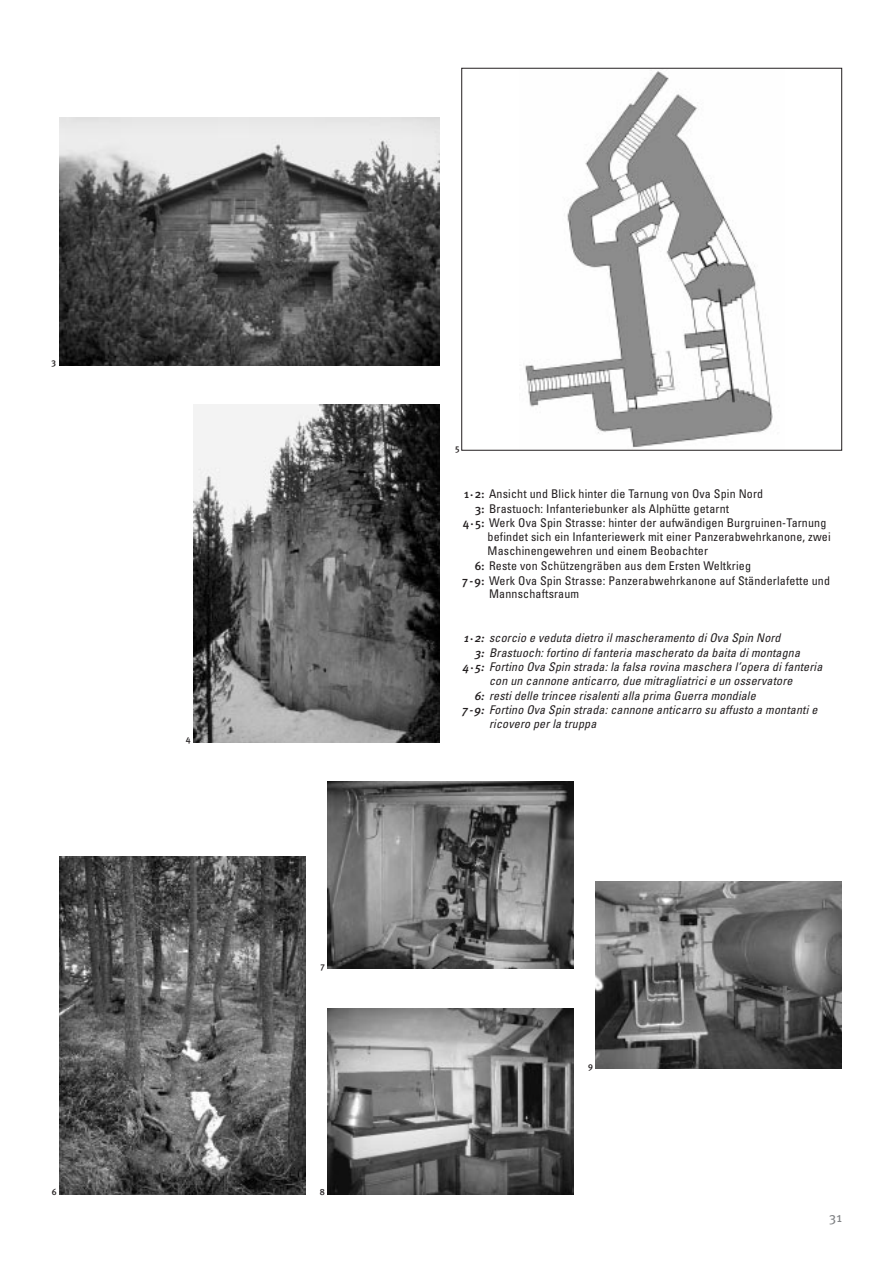
<style>
.page{position:relative;width:893px;height:1263px;background:#fff}
.page>*{position:absolute;margin:0;border:0;box-sizing:border-box;transform-origin:0 0}
.t1{font:13.5px "Meta Plus";color:#808285}
.t2{font:condensed 12px "Univers";letter-spacing:.015em;color:#231f20}
.t3{font:italic condensed 12px "Univers";letter-spacing:.015em;color:#231f20}
.t4{font:500 9px "Meta Plus";color:#231f20}
.s1{font-family:"Meta Plus";font-weight:500;font-stretch:normal}
</style>
<div class="page">
<img style="left:193px;top:404px;width:247px;height:338px">
<img style="left:59px;top:857px;width:247px;height:338px">
<img style="left:595px;top:882px;width:246px;height:187px">
<img style="left:327px;top:782px;width:247px;height:187px">
<img style="left:525px;top:70px;width:248px;height:378px">
<div style="left:461px;top:68px;width:380px;height:382px;border:1px solid #231f20"></div>
<img style="left:59px;top:118px;width:381px;height:247px">
<img style="left:327px;top:1008px;width:247px;height:187px">
<p class="t4" style="left:52px;top:359px;width:6px">3</p>
<p class="t4" style="left:186px;top:736px;width:6px">4</p>
<p class="t4" style="left:320px;top:963px;width:6px">7</p>
<p class="t4" style="left:52px;top:1189px;width:6px">6</p>
<p class="t4" style="left:320px;top:1189px;width:7px">8</p>
<p class="t4" style="left:455px;top:444px;width:6px">5</p>
<p class="t2" style="left:464px;top:490px;width:301px"><span class="s1">1</span><sup>.</sup><span class="s1">2:</span> Ansicht und Blick hinter die Tarnung von Ova Spin Nord</p>
<p class="t2" style="left:475px;top:504px;width:256px"><span class="s1">3:</span> Brastuoch: Infanteriebunker als Alphütte getarnt</p>
<p class="t2" style="left:463px;top:518px;width:365px"><span class="s1">4</span><sup>.</sup><span class="s1">5:</span> Werk Ova Spin Strasse: hinter der aufwändigen Burgruinen-Tarnung</p>
<p class="t2" style="left:487px;top:532px;width:344px">befindet sich ein Infanteriewerk mit einer Panzerabwehrkanone, zwei</p>
<p class="t2" style="left:487px;top:546px;width:222px">Maschinengewehren und einem Beobachter</p>
<p class="t2" style="left:474px;top:562px;width:278px"><span class="s1">6:</span> Reste von Schützengräben aus dem Ersten Weltkrieg</p>
<p class="t2" style="left:462px;top:576px;width:369px"><span class="s1">7-9:</span> Werk Ova Spin Strasse: Panzerabwehrkanone auf Ständerlafette und</p>
<p class="t2" style="left:489px;top:590px;width:92px">Mannschaftsraum</p>
<p class="t3" style="left:464px;top:634px;width:320px"><span class="s1">1</span> <sup>.</sup> <span class="s1">2 :</span> scorcio e veduta dietro ilmascheramento diOva Spin Nord</p>
<p class="t3" style="left:475px;top:648px;width:329px"><span class="s1">3 :</span> Brastuoch:fortino difanteria mascherato da baita dimontagna</p>
<p class="t3" style="left:463px;top:662px;width:363px"><span class="s1">4</span> <sup>.</sup> <span class="s1">5 :</span> Fortino Ova Spin strada:la falsa rovina maschera l’opera difanteria</p>
<p class="t3" style="left:489px;top:676px;width:307px">con un cannone anticarro,due mitragliatricie un osservatore</p>
<p class="t3" style="left:474px;top:691px;width:285px"><span class="s1">6 :</span> restidelle trincee risalentialla prima Guerra mondiale</p>
<p class="t3" style="left:462px;top:706px;width:359px"><span class="s1">7 - 9 :</span> Fortino Ova Spin strada:cannone anticarro su affusto a montantie</p>
<p class="t3" style="left:489px;top:719px;width:111px">ricovero per la truppa</p>
<p class="t4" style="left:588px;top:1062px;width:6px">9</p>
<p class="t1" style="left:829px;top:1213px;width:14px">31</p>
</div>
